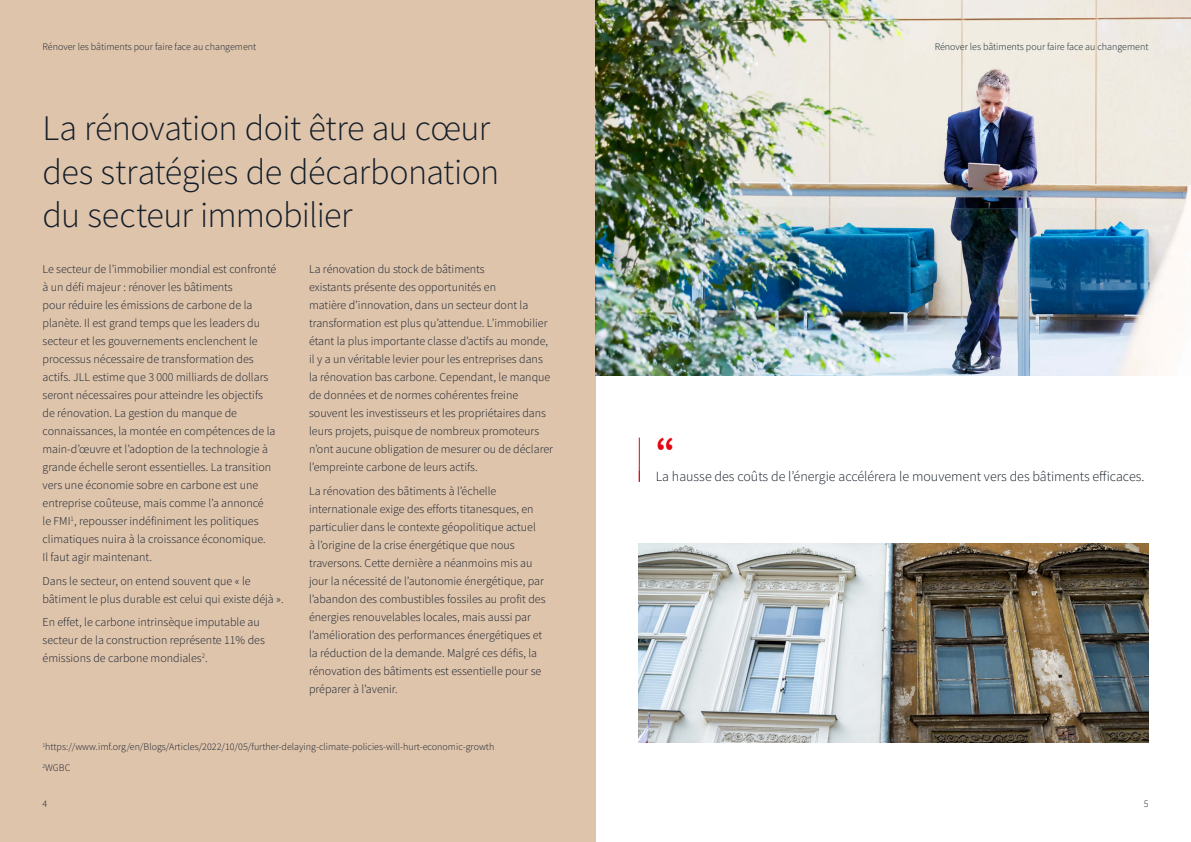
<style>
.page{position:relative;width:1191px;height:842px;background:#fff}
.page>*{position:absolute;margin:0;border:0;box-sizing:border-box;transform-origin:0 0}
.t1{font:300 36px/43.2px "Source Sans Pro";letter-spacing:-.015em;color:#141e29}
.t2{font:700 35.7px "Source Sans Pro";color:#e30613}
.t3{font:300 14px "Source Sans Pro";color:#141e29}
.t4{font:300 12px/18px "Source Sans Pro";color:#141e29}
.t5{font:300 10px/20.7px "Source Sans Pro";color:#141e29}
.t6{font:300 10px "Source Sans Pro";color:#131e29}
</style>
<div class="page">
<div style="left:0;top:0;width:595px;height:842px;background:#dfc4ac"></div>
<img style="left:595px;top:0;width:596px;height:376px">
<img style="left:638px;top:544px;width:510px;height:199px">
<hr style="left:639px;top:438px;width:1px;height:44px;background:#e30613">
<p class="t6" style="left:43px;top:41px;width:215px">Rénover les bâtiments pour faire face au changement</p>
<p class="t6" style="left:934px;top:41px;width:215px">Rénover les bâtiments pour faire face au changement</p>
<h1 class="t1" style="left:43px;top:107px;width:458px">La rénovation doit être au cœur des stratégies de décarbonation du secteur immobilier</h1>
<p class="t4" style="left:43px;top:260px;width:235px">Le secteur de l’immobilier mondial est confronté à un défi majeur : rénover les bâtiments<br>pour réduire les émissions de carbone de la planète. Il est grand temps que les leaders du secteur et les gouvernements enclenchent le processus nécessaire de transformation des actifs. JLL estime que 3 000 milliards de dollars seront nécessaires pour atteindre les objectifs de rénovation. La gestion du manque de connaissances, la montée en compétences de la main-d’œuvre et l’adoption de la technologie à grande échelle seront essentielles. La transition vers une économie sobre en carbone est une entreprise coûteuse, mais comme l’a annoncé<br>le FMI<sup>1</sup>, repousser indéfiniment les politiques climatiques nuira à la croissance économique.<br>Il faut agir maintenant.</p>
<p class="t4" style="left:43px;top:572px;width:243px">Dans le secteur, on entend souvent que « le bâtiment le plus durable est celui qui existe déjà ».</p>
<p class="t4" style="left:43px;top:613px;width:224px">En effet, le carbone intrinsèque imputable au secteur de la construction représente 11% des émissions de carbone mondiales<sup>2</sup>.</p>
<p class="t4" style="left:309px;top:260px;width:245px">La rénovation du stock de bâtiments<br>existants présente des opportunités en<br>matière d’innovation, dans un secteur dont la transformation est plus qu’attendue. L’immobilier étant la plus importante classe d’actifs au monde, il y a un véritable levier pour les entreprises dans la rénovation bas carbone. Cependant, le manque de données et de normes cohérentes freine souvent les investisseurs et les propriétaires dans leurs projets, puisque de nombreux promoteurs n’ont aucune obligation de mesurer ou de déclarer l’empreinte carbone de leurs actifs.</p>
<p class="t4" style="left:309px;top:482px;width:238px">La rénovation des bâtiments à l’échelle internationale exige des efforts titanesques, en particulier dans le contexte géopolitique actuel<br>à l’origine de la crise énergétique que nous traversons. Cette dernière a néanmoins mis au jour la nécessité de l’autonomie énergétique, par l’abandon des combustibles fossiles au profit des énergies renouvelables locales, mais aussi par l’amélioration des performances énergétiques et la réduction de la demande. Malgré ces défis, la rénovation des bâtiments est essentielle pour se préparer à l’avenir.</p>
<p class="t5" style="left:43px;top:737px;width:453px"><sup>1</sup>https://www.imf.org/en/Blogs/Articles/2022/10/05/further-delaying-climate-policies-will-hurt-economic-growth<br><sup>2</sup>WGBC</p>
<h2 class="t2" style="left:656px;top:426px;width:21px">“</h2>
<p class="t3" style="left:656px;top:468px;width:490px">La hausse des coûts de l’énergie accélérera le mouvement vers des bâtiments efficaces.</p>
<p class="t5" style="left:43px;top:793px;width:6px">4</p>
<p class="t5" style="left:1143px;top:793px;width:6px">5</p>
</div>
